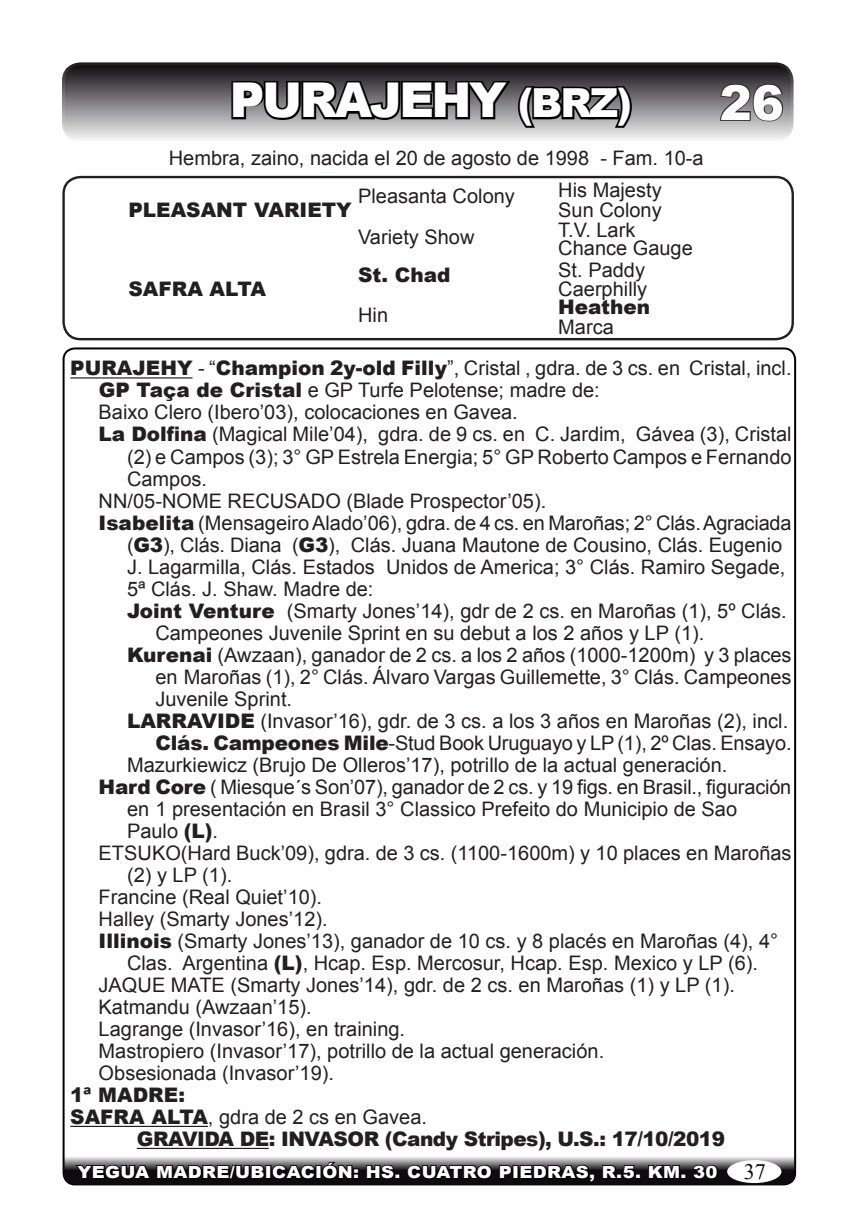
<style>
.page{position:relative;width:862px;height:1231px;background:#fff}
.page>*{position:absolute;margin:0;border:0;box-sizing:border-box;transform-origin:0 0}
.t1{font:900 48px "Arial";letter-spacing:-.05em;color:#fff}
.t2{font:22px "Times New Roman";color:#0e0b10}
.t3{font:20px "Arial";color:#231f20}
.t4{font:900 20px "Arial";letter-spacing:-.015em;color:#231f20}
.t5{font:900 16.8px "Arial";letter-spacing:.02em;color:#fff;scale:1.08 1}
.s1{font-size:40px}
.s2{font-weight:900}
</style>
<div class="page">
<svg style="left:391px;top:1149px;width:74px;height:39px"></svg>
<div style="left:64px;top:348px;width:731px;height:836px;background:#fff;border-radius:11px"></div>
<div style="left:62px;top:176px;width:732px;height:164px;border:2px solid #231f20;border-radius:17px"></div>
<div style="left:63px;top:64px;width:729px;height:76px;background:linear-gradient(to bottom,#0c090e,#efefef);border-radius:17px"></div>
<div style="left:62px;top:62px;width:731px;height:80px;border:3px solid #231f20;border-radius:17px"></div>
<svg style="left:63px;top:1155px;width:733px;height:29px;background:#676568"></svg>
<svg style="left:777px;top:1155px;width:19px;height:15px"></svg>
<svg style="left:63px;top:1155px;width:11px;height:15px"></svg>
<div style="left:727px;top:1159px;width:54px;height:23px;background:#fff;border-radius:50%"></div>
<svg style="left:229px;top:78px;width:405px;height:52px;background:#575657"></svg>
<hr style="left:70px;top:377px;width:123px;height:1px;background:#231f20">
<hr style="left:70px;top:1125px;width:138px;height:1px;background:#231f20">
<hr style="left:137px;top:1147px;width:132px;height:1px;background:#231f20">
<svg style="left:74px;top:1155px;width:285px;height:25px;background:#525153"></svg>
<svg style="left:365px;top:1163px;width:35px;height:17px"></svg>
<svg style="left:406px;top:1162px;width:107px;height:18px;background:#211f21"></svg>
<div style="left:512px;top:1164px;width:6px;height:14px;border:2px solid #000"></div>
<svg style="left:519px;top:1162px;width:122px;height:21px;background:#1e1d1f"></svg>
<svg style="left:647px;top:1155px;width:72px;height:25px;background:#535254"></svg>
<svg style="left:719px;top:82px;width:65px;height:40px;background:#656365"></svg>
<h1 class="t1" style="left:230px;top:65px;width:403px">PURAJEHY <span class="s1">(BRZ)</span></h1>
<p class="t3" style="left:169px;top:144px;width:536px">Hembra, zaino, nacida el 20 de agosto de 1998 - Fam. 10-a</p>
<p class="t3" style="left:358px;top:182px;width:158px">Pleasanta Colony</p>
<p class="t4" style="left:128px;top:195px;width:225px">PLEASANT VARIETY</p>
<p class="t4" style="left:128px;top:274px;width:139px">SAFRA ALTA</p>
<p class="t3" style="left:358px;top:224px;width:118px">Variety Show</p>
<p class="t4" style="left:358px;top:260px;width:94px">St. Chad</p>
<p class="t3" style="left:358px;top:302px;width:31px">Hin</p>
<p class="t3" style="left:558px;top:177px;width:105px">His Majesty</p>
<p class="t3" style="left:558px;top:197px;width:105px">Sun Colony</p>
<p class="t3" style="left:558px;top:217px;width:79px">T.V. Lark</p>
<p class="t3" style="left:558px;top:235px;width:136px">Chance Gauge</p>
<p class="t3" style="left:558px;top:256px;width:88px">St. Paddy</p>
<p class="t3" style="left:558px;top:275px;width:90px">Caerphilly</p>
<p class="t4" style="left:558px;top:293px;width:93px">Heathen</p>
<p class="t3" style="left:558px;top:313px;width:57px">Marca</p>
<h1 class="t1" style="left:719px;top:68px;width:66px">26</h1>
<p class="t3" style="left:70px;top:355px;width:723px"><span class="s2">PURAJEHY</span> - “<span class="s2">Champion 2y-old Filly</span>”, Cristal , gdra. de 3 cs. en Cristal, incl.</p>
<p class="t3" style="left:99px;top:377px;width:503px"><span class="s2">GP Taça de Cristal</span> e GP Turfe Pelotense; madre de:</p>
<p class="t3" style="left:99px;top:399px;width:421px">Baixo Clero (Ibero’03), colocaciones en Gavea.</p>
<p class="t3" style="left:99px;top:421px;width:694px"><span class="s2">La Dolfina</span> (Magical Mile’04), gdra. de 9 cs. en C. Jardim, Gávea (3), Cristal</p>
<p class="t3" style="left:127px;top:443px;width:666px">(2) e Campos (3); 3° GP Estrela Energia; 5° GP Roberto Campos e Fernando</p>
<p class="t3" style="left:127px;top:465px;width:82px">Campos.</p>
<p class="t3" style="left:99px;top:487px;width:449px">NN/05-NOME RECUSADO (Blade Prospector’05).</p>
<p class="t3" style="left:99px;top:509px;width:694px"><span class="s2">Isabelita</span> (Mensageiro Alado’06), gdra. de 4 cs. en Maroñas; 2° Clás. Agraciada</p>
<p class="t3" style="left:127px;top:531px;width:657px">(<span class="s2">G3</span>), Clás. Diana (<span class="s2">G3</span>), Clás. Juana Mautone de Cousino, Clás. Eugenio</p>
<p class="t3" style="left:127px;top:553px;width:660px">J. Lagarmilla, Clás. Estados Unidos de America; 3° Clás. Ramiro Segade,</p>
<p class="t3" style="left:127px;top:575px;width:248px">5ª Clás. J. Shaw. Madre de:</p>
<p class="t3" style="left:127px;top:597px;width:661px"><span class="s2">Joint Venture</span> (Smarty Jones’14), gdr de 2 cs. en Maroñas (1), 5º Clás.</p>
<p class="t3" style="left:155px;top:619px;width:550px">Campeones Juvenile Sprint en su debut a los 2 años y LP (1).</p>
<p class="t3" style="left:127px;top:641px;width:666px"><span class="s2">Kurenai</span> (Awzaan), ganador de 2 cs. a los 2 años (1000-1200m) y 3 places</p>
<p class="t3" style="left:155px;top:663px;width:638px">en Maroñas (1), 2° Clás. Álvaro Vargas Guillemette, 3° Clás. Campeones</p>
<p class="t3" style="left:155px;top:685px;width:138px">Juvenile Sprint.</p>
<p class="t3" style="left:127px;top:707px;width:663px"><span class="s2">LARRAVIDE</span> (Invasor’16), gdr. de 3 cs. a los 3 años en Maroñas (2), incl.</p>
<p class="t3" style="left:155px;top:729px;width:637px"><span class="s2">Clás. Campeones Mile</span>-Stud Book Uruguayo y LP (1), 2º Clas. Ensayo.</p>
<p class="t3" style="left:127px;top:751px;width:602px">Mazurkiewicz (Brujo De Olleros’17), potrillo de la actual generación.</p>
<p class="t3" style="left:99px;top:773px;width:694px"><span class="s2">Hard Core</span> ( Miesque´s Son’07), ganador de 2 cs. y 19 figs. en Brasil., figuración</p>
<p class="t3" style="left:127px;top:795px;width:611px">en 1 presentación en Brasil 3° Classico Prefeito do Municipio de Sao</p>
<p class="t3" style="left:127px;top:817px;width:93px">Paulo <span class="s2">(L)</span>.</p>
<p class="t3" style="left:99px;top:839px;width:694px">ETSUKO(Hard Buck’09), gdra. de 3 cs. (1100-1600m) y 10 places en Maroñas</p>
<p class="t3" style="left:127px;top:861px;width:107px">(2) y LP (1).</p>
<p class="t3" style="left:99px;top:883px;width:225px">Francine (Real Quiet’10).</p>
<p class="t3" style="left:99px;top:905px;width:230px">Halley (Smarty Jones’12).</p>
<p class="t3" style="left:99px;top:927px;width:681px"><span class="s2">Illinois</span> (Smarty Jones’13), ganador de 10 cs. y 8 placés en Maroñas (4), 4°</p>
<p class="t3" style="left:127px;top:949px;width:632px">Clas. Argentina <span class="s2">(L)</span>, Hcap. Esp. Mercosur, Hcap. Esp. Mexico y LP (6).</p>
<p class="t3" style="left:99px;top:971px;width:638px">JAQUE MATE (Smarty Jones’14), gdr. de 2 cs. en Maroñas (1) y LP (1).</p>
<p class="t3" style="left:99px;top:993px;width:215px">Katmandu (Awzaan’15).</p>
<p class="t3" style="left:99px;top:1015px;width:308px">Lagrange (Invasor’16), en training.</p>
<p class="t3" style="left:99px;top:1037px;width:507px">Mastropiero (Invasor’17), potrillo de la actual generación.</p>
<p class="t3" style="left:99px;top:1059px;width:237px">Obsesionada (Invasor’19).</p>
<p class="t4" style="left:70px;top:1080px;width:116px">1ª MADRE:</p>
<p class="t3" style="left:70px;top:1103px;width:358px"><span class="s2">SAFRA ALTA</span>, gdra de 2 cs en Gavea.</p>
<p class="t4" style="left:137px;top:1124px;width:590px">GRAVIDA DE: INVASOR (Candy Stripes), U.S.: 17/10/2019</p>
<p class="t5" style="left:77px;top:1159px;width:594px">YEGUA MADRE/UBICACIÓN: HS. CUATRO PIEDRAS, R.5. KM. 30</p>
<p class="t2" style="left:744px;top:1156px;width:23px">37</p>
</div>
